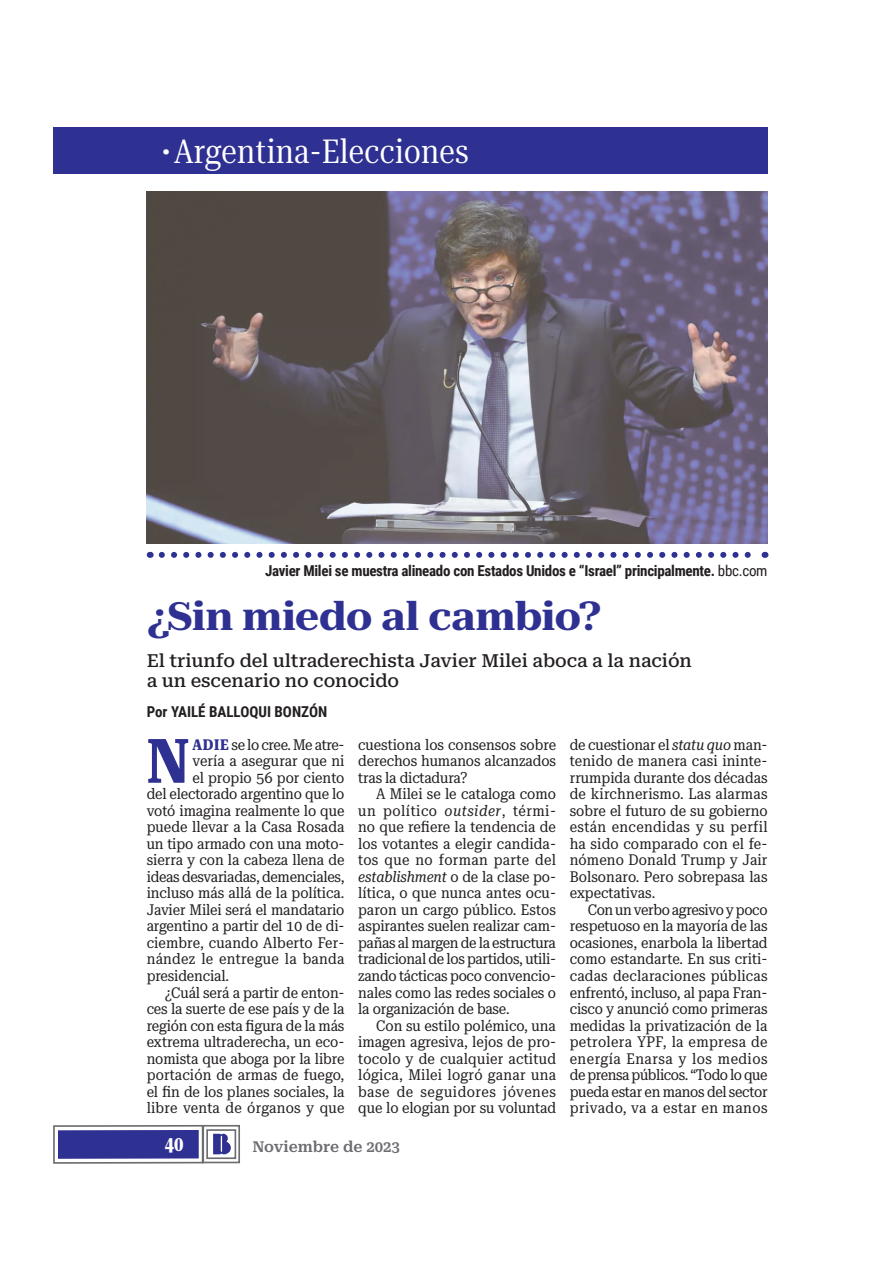
<style>
.page{position:relative;width:893px;height:1276px;background:#fff}
.page>*{position:absolute;margin:0;border:0;box-sizing:border-box;transform-origin:0 0}
.t1{font:700 61.5px "Roboto Serif 28 pt Condensed";color:#2e3092}
.t2{font:700 39px "Roboto Serif 120 pt Semi Expanded";color:#2e3092}
.t3{font:33px "Roboto Serif 120 pt Condensed";letter-spacing:.01em;color:#fff}
.t4{font:700 ultra-condensed 21px "Roboto Serif 120 pt";color:#fff}
.t5{font:500 18px/19.5px "Roboto Serif";letter-spacing:-.005em;color:#231f20}
.t6{font:15px/16.5px "Roboto Serif 28 pt Condensed";letter-spacing:-.005em;color:#231f20;text-align:justify}
.t7{font:700 15px "Roboto Condensed";letter-spacing:-.02em;color:#231f20}
.t8{font:15px "Roboto Serif 28 pt Condensed";letter-spacing:.02em;color:#231f20}
.t9{font:15px "Roboto Serif 28 pt Condensed";letter-spacing:.015em;color:#231f20}
.t10{font:700 15px "Roboto Condensed";color:#231f20}
.t11{font:15px "Roboto Serif 28 pt Condensed";letter-spacing:-.025em;color:#231f20}
.t12{font:600 15px "Roboto Serif";color:#6c6d70}
.s1{font-weight:700}
.s2{font-weight:400}
.s3{font-weight:700;color:#2e3092}
.s4{font-style:italic}
</style>
<div class="page">
<svg style="left:53px;top:1124px;width:187px;height:40px"></svg>
<div style="left:58px;top:1130px;width:141px;height:28px;background:#2e3092"></div>
<div style="left:53px;top:128px;width:714px;height:46px;background:#2e3092"></div>
<img style="left:147px;top:191px;width:620px;height:352px">
<svg style="left:162px;top:552px;width:589px;height:6px"></svg>
<h3 class="t3" style="left:158px;top:133px;width:312px"><span class="s1">∙</span>Argentina-Elecciones</h3>
<p class="t7" style="left:265px;top:562px;width:504px">Javier Milei se muestra alineado con Estados Unidos e “Israel” principalmente. <span class="s2">bbc.com</span></p>
<h2 class="t2" style="left:147px;top:594px;width:456px">¿Sin miedo al cambio?</h2>
<p class="t5" style="left:147px;top:651px;width:547px">El triunfo del ultraderechista Javier Milei aboca a la nación a un escenario no conocido</p>
<p class="t10" style="left:147px;top:702px;width:182px">Por YAILÉ BALLOQUI BONZÓN</p>
<h1 class="t1" style="left:147px;top:725px;width:44px">N</h1>
<p class="t11" style="left:193px;top:736px;width:153px"><span class="s3">ADIE</span> se lo cree. Me atre-</p>
<p class="t6" style="left:193px;top:753px;width:153px">vería a asegurar que ni</p>
<p class="t6" style="left:193px;top:769px;width:153px">el propio 56 por ciento</p>
<p class="t6" style="left:147px;top:786px;width:199px">del electorado argentino que lo</p>
<p class="t6" style="left:147px;top:802px;width:199px">votó imagina realmente lo que</p>
<p class="t6" style="left:147px;top:819px;width:199px">puede llevar a la Casa Rosada</p>
<p class="t6" style="left:147px;top:835px;width:199px">un tipo armado con una moto-</p>
<p class="t6" style="left:147px;top:852px;width:199px">sierra y con la cabeza llena de</p>
<p class="t6" style="left:147px;top:868px;width:199px">ideas desvariadas, demenciales,</p>
<p class="t6" style="left:147px;top:885px;width:199px">incluso más allá de la política.</p>
<p class="t6" style="left:147px;top:901px;width:199px">Javier Milei será el mandatario</p>
<p class="t6" style="left:147px;top:918px;width:199px">argentino a partir del 10 de di-</p>
<p class="t6" style="left:147px;top:934px;width:199px">ciembre, cuando Alberto Fer-</p>
<p class="t8" style="left:147px;top:950px;width:199px">nández le entregue la banda</p>
<p class="t6" style="left:147px;top:967px;width:84px">presidencial.</p>
<p class="t6" style="left:165px;top:984px;width:181px">¿Cuál será a partir de enton-</p>
<p class="t6" style="left:147px;top:1000px;width:199px">ces la suerte de ese país y de la</p>
<p class="t6" style="left:147px;top:1017px;width:199px">región con esta figura de la más</p>
<p class="t6" style="left:147px;top:1033px;width:199px">extrema ultraderecha, un eco-</p>
<p class="t6" style="left:147px;top:1050px;width:199px">nomista que aboga por la libre</p>
<p class="t6" style="left:147px;top:1066px;width:199px">portación de armas de fuego,</p>
<p class="t6" style="left:147px;top:1083px;width:199px">el fin de los planes sociales, la</p>
<p class="t9" style="left:147px;top:1099px;width:199px">libre venta de órganos y que</p>
<p class="t6" style="left:358px;top:736px;width:199px">cuestiona los consensos sobre derechos humanos alcanzados tras la dictadura?</p>
<p class="t6" style="left:358px;top:786px;width:199px;text-indent:18px">A Milei se le cataloga como un político <span class="s4">outsider</span>, térmi&shy;no que refiere la tendencia de los votantes a elegir candida&shy;tos que no forman parte del <span class="s4">establishment</span> o de la clase po&shy;lítica, o que nunca antes ocu&shy;paron un cargo público. Estos aspirantes suelen realizar cam&shy;pañas al margen de la estructura tradicional de los partidos, utili&shy;zando tácticas poco convencio&shy;nales como las redes sociales o la organización de base.</p>
<p class="t6" style="left:358px;top:1017px;width:199px;text-indent:18px">Con su estilo polémico, una imagen agresiva, lejos de pro&shy;tocolo y de cualquier actitud lógica, Milei logró ganar una base de seguidores jóvenes que lo elogian por su voluntad</p>
<h3 class="t4" style="left:165px;top:1131px;width:20px">40</h3>
<p class="t12" style="left:252px;top:1138px;width:149px">Noviembre de 2023</p>
<p class="t6" style="left:570px;top:736px;width:199px">de cuestionar el <span class="s4">statu quo</span> man&shy;tenido de manera casi ininte&shy;rrumpida durante dos décadas de kirchnerismo. Las alarmas sobre el futuro de su gobierno están encendidas y su perfil ha sido comparado con el fe&shy;nómeno Donald Trump y Jair Bolsonaro. Pero sobrepasa las expectativas.</p>
<p class="t6" style="left:570px;top:901px;width:199px;text-indent:18px">Con un verbo agresivo y poco respetuoso en la mayoría de las ocasiones, enarbola la libertad como estandarte. En sus criti&shy;cadas declaraciones públicas enfrentó, incluso, al papa Fran&shy;cisco y anunció como primeras medidas la privatización de la petrolera YPF, la empresa de energía Enarsa y los medios de prensa públicos. “Todo lo que pueda estar en manos del sector privado, va a estar en manos</p>
</div>
